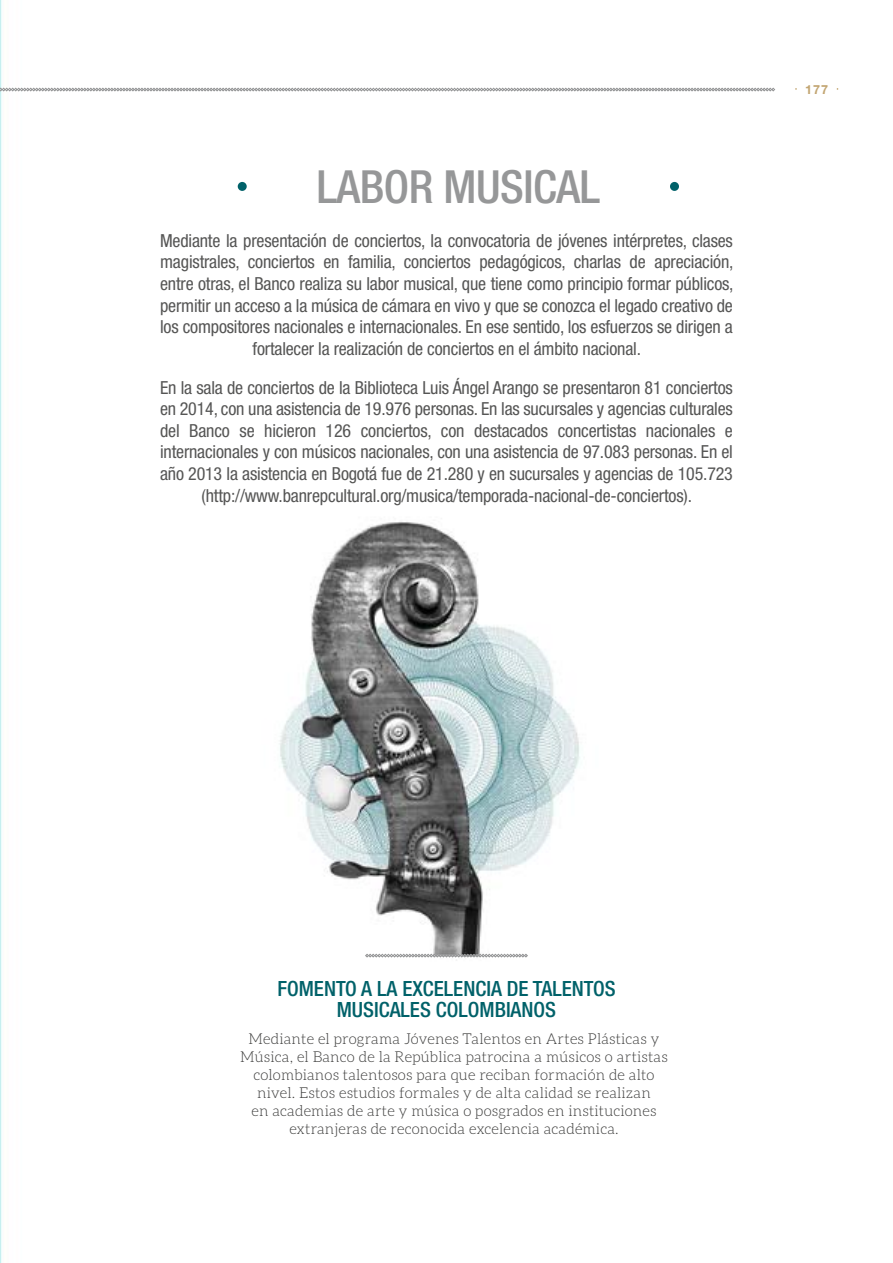
<style>
.page{position:relative;width:893px;height:1263px;background:#fff}
.page>*{position:absolute;margin:0;border:0;box-sizing:border-box;transform-origin:0 0}
.t1{font:500 condensed 45.75px "Helvetica Neue LT Std";letter-spacing:-.01em;color:#969798}
.t2{font:500 condensed 21px "Helvetica Neue LT Std";color:#006169}
.t3{font:condensed 18px/21.6px "Helvetica Neue LT Std";letter-spacing:-.01em;color:#565655;text-align:center}
.t4{font:300 15px/18px "Aleo";letter-spacing:.01em;color:#3a3a39;text-align:center}
.t5{font:700 12.6px "Helvetica Neue LT Std";color:#c2a571}
</style>
<div class="page">
<img style="left:0;top:0;width:839px;height:1263px">
<svg style="left:0;top:88px;width:775px;height:3px;background:#b0b1b2"></svg>
<div style="left:670px;top:182px;width:9px;height:9px;background:#006169;border-radius:50%"></div>
<div style="left:238px;top:182px;width:9px;height:9px;background:#006169;border-radius:50%"></div>
<svg style="left:365px;top:954px;width:163px;height:3px"></svg>
<h1 class="t1" style="left:317px;top:159px;width:285px">LABOR MUSICAL</h1>
<p class="t3" style="left:160px;top:230px;width:575px">Mediante la presentación de conciertos, la convocatoria de jóvenes intérpretes, clases magistrales, conciertos en familia, conciertos pedagógicos, charlas de apreciación, entre otras, el Banco realiza su labor musical, que tiene como principio formar públicos, permitir un acceso a la música de cámara en vivo y que se conozca el legado creativo de los compositores nacionales e internacionales. En ese sentido, los esfuerzos se dirigen a fortalecer la realización de conciertos en el ámbito nacional.</p>
<p class="t3" style="left:160px;top:376px;width:574px">En la sala de conciertos de la Biblioteca Luis Ángel Arango se presentaron 81 conciertos en 2014, con una asistencia de 19.976 personas. En las sucursales y agencias culturales del Banco se hicieron 126 conciertos, con destacados concertistas nacionales e internacionales y con músicos nacionales, con una asistencia de 97.083 personas. En el año 2013 la asistencia en Bogotá fue de 21.280 y en sucursales y agencias de 105.723 (http://www.banrepcultural.org/musica/temporada-nacional-de-conciertos).</p>
<p class="t5" style="left:805px;top:82px;width:25px">177</p>
<p class="t2" style="left:277px;top:975px;width:23px">FOMENTO</p>
<p class="t2" style="left:361px;top:975px;width:73px">ALA EXCELENCIA</p>
<p class="t2" style="left:507px;top:975px;width:38px">DE TALENTOS</p>
<p class="t2" style="left:337px;top:996px;width:12px">MUSICALES</p>
<p class="t2" style="left:436px;top:996px;width:12px">COLOMBIANOS</p>
<p class="t4" style="left:240px;top:1030px;width:429px">Mediante el programa Jóvenes Talentos en Artes Plásticas y Música, el Banco de la República patrocina a músicos o artistas colombianos talentosos para que reciban formación de alto nivel. Estos estudios formales y de alta calidad se realizan<br>en academias de arte y música o posgrados en instituciones extranjeras de reconocida excelencia académica.</p>
</div>
